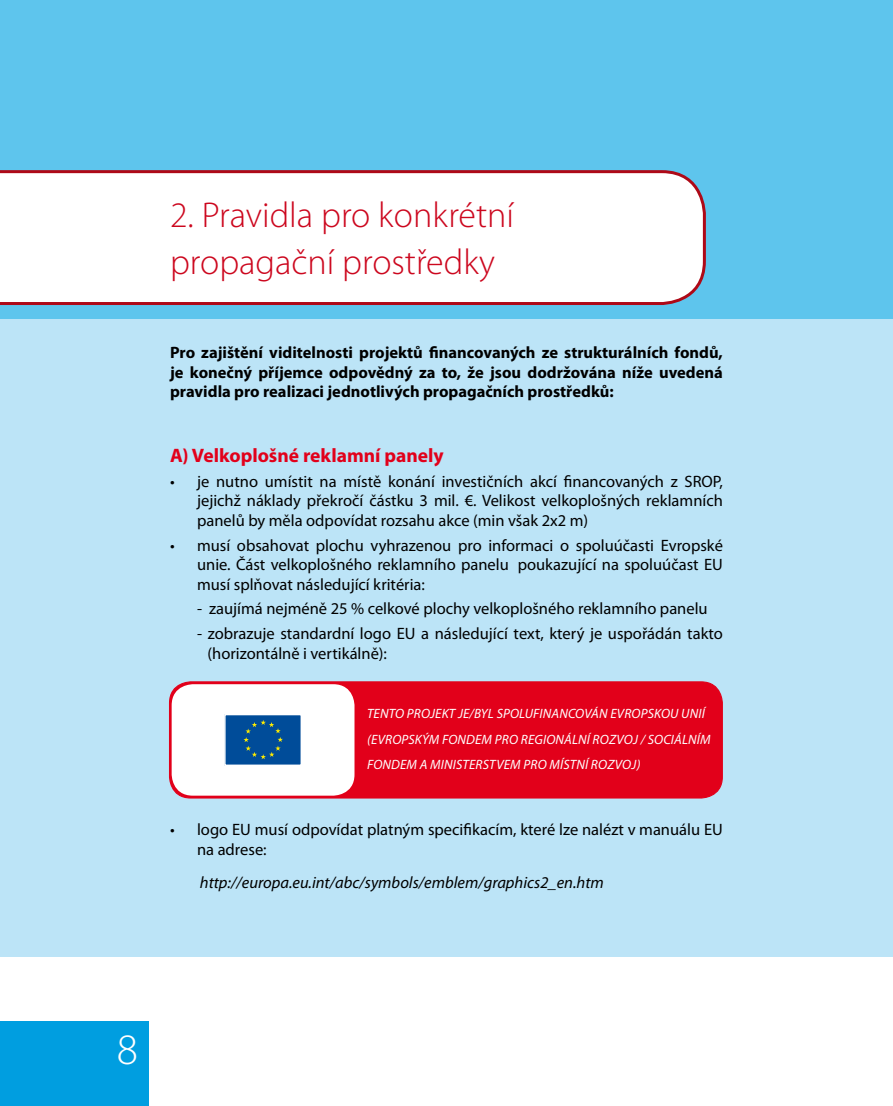
<style>
.page{position:relative;width:893px;height:1106px;background:#fff}
.page>*{position:absolute;margin:0;border:0;box-sizing:border-box;transform-origin:0 0}
.t1{font:300 36px/46.8px "Myriad Pro";color:#cc071e}
.t2{font:700 19.5px "Myriad Pro";color:#e2001a}
.t3{font:16.5px/19.8px "Myriad Pro";color:#000;text-align:justify}
.t4{font:700 16.5px/19.8px "Myriad Pro";color:#000;text-align:justify}
.t5{font:italic 16.5px "Myriad Pro";color:#000}
.t6{font:italic 13.5px/25.5px "Myriad Pro";letter-spacing:.01em;color:#fff}
</style>
<div class="page">
<div style="left:0;top:1020px;width:149px;height:86px;background:#009ee0"></div>
<div style="left:0;top:309px;width:893px;height:648px;background:#bce4f7"></div>
<div style="left:0;top:0;width:893px;height:319px;background:#5ec5ed"></div>
<div style="left:0;top:170px;width:706px;height:135px;background:#fff"></div>
<div style="left:170px;top:682px;width:552px;height:116px;background:#e2001a;border-radius:21px"></div>
<div style="left:169px;top:681px;width:554px;height:117px;border:1px solid #e2001a;border-radius:21px"></div>
<div style="left:172px;top:684px;width:182px;height:111px;background:#fff;border-radius:21px"></div>
<div style="left:224px;top:714px;width:78px;height:51px;background:#004c99"></div>
<div style="left:224px;top:713px;width:78px;height:53px;border:2px solid #fff"></div>
<svg style="left:243px;top:720px;width:40px;height:39px"></svg>
<h1 class="t1" style="left:170px;top:192px;width:345px">2. Pravidla pro konkrétní propagační prostředky</h1>
<p class="t4" style="left:170px;top:342px;width:554px">Pro zajištění viditelnosti projektů financovaných ze strukturálních fondů, je konečný příjemce odpovědný za to, že jsou dodržována níže uvedená pravidla pro realizaci jednotlivých propagačních prostředků:</p>
<p class="t2" style="left:170px;top:443px;width:275px">A) Velkoplošné reklamní panely</p>
<p class="t3" style="left:197px;top:471px;width:527px;text-indent:-27px">• je nutno umístit na místě konání investičních akcí financovaných z SROP, jejichž náklady překročí částku 3 mil. €. Velikost velkoplošných reklamních panelů by měla odpovídat rozsahu akce (min však 2x2 m)</p>
<p class="t3" style="left:197px;top:535px;width:527px;text-indent:-27px">• musí obsahovat plochu vyhrazenou pro informaci o spoluúčasti Evropské unie. Část velkoplošného reklamního panelu poukazující na spoluúčast EU musí splňovat následující kritéria:</p>
<p class="t3" style="left:197px;top:598px;width:512px">- zaujímá nejméně 25 % celkové plochy velkoplošného reklamního panelu</p>
<p class="t3" style="left:208px;top:623px;width:517px;text-indent:-10px">- zobrazuje standardní logo EU a následující text, který je uspořádán takto (horizontálně i vertikálně):</p>
<p class="t6" style="left:367px;top:700px;width:345px">TENTO PROJEKT JE/BYL SPOLUFINANCOVÁN EVROPSKOU UNIÍ (EVROPSKÝM FONDEM PRO REGIONÁLNÍ ROZVOJ / SOCIÁLNÍM<br>FONDEM A MINISTERSTVEM PRO MÍSTNÍ ROZVOJ)</p>
<p class="t3" style="left:197px;top:819px;width:527px;text-indent:-27px">• logo EU musí odpovídat platným specifikacím, které lze nalézt v manuálu EU na adrese:</p>
<p class="t5" style="left:200px;top:872px;width:405px">http://europa.eu.int/abc/symbols/emblem/graphics2_en.htm</p>
</div>
